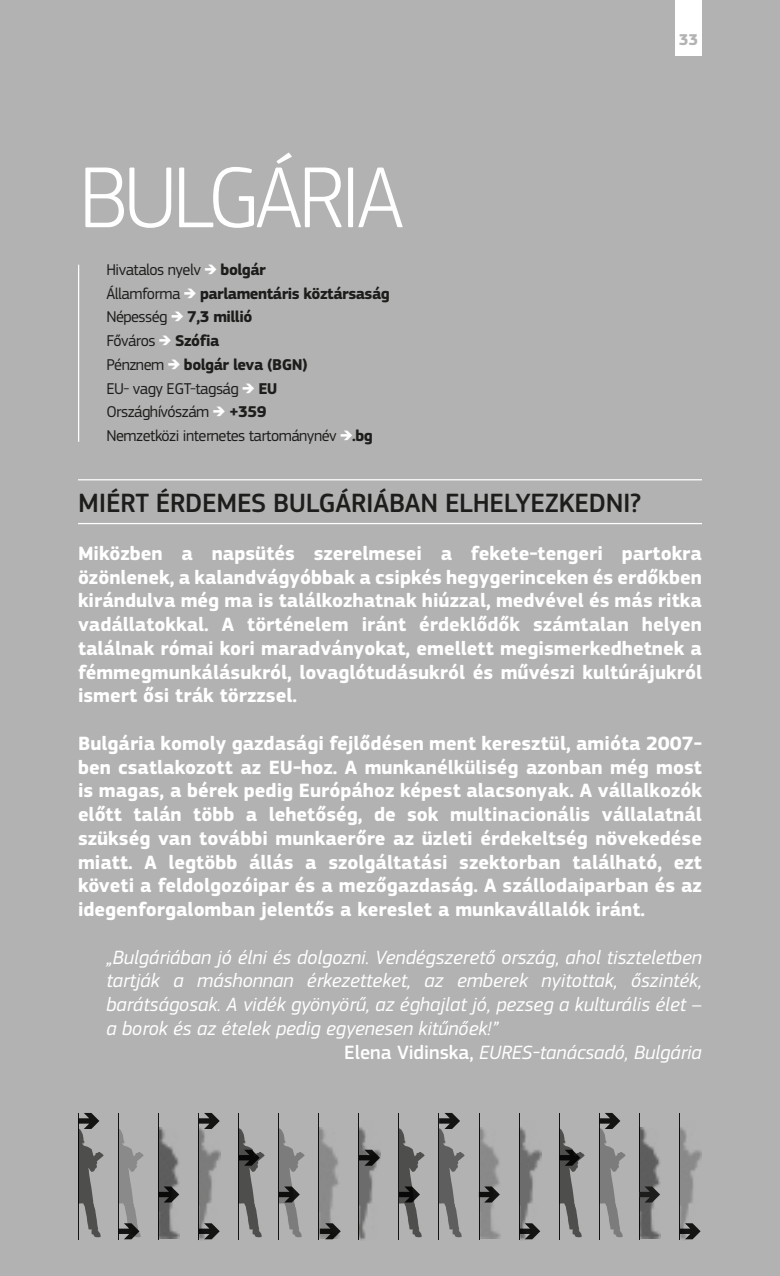
<style>
.page{position:relative;width:780px;height:1276px;background:#b2b2b2}
.page>*{position:absolute;margin:0;border:0;box-sizing:border-box;transform-origin:0 0}
.title_1{font:300 90px "PF Square Sans Pro";letter-spacing:-.05em;color:#fff}
.title_2_countries_1{font:500 27.5px "PF Square Sans Pro";letter-spacing:-.01em;color:#1d1d1b}
.summary_intro{font:700 20px/23.8px "PF Square Sans Pro";color:#fff;text-align:justify}
.summary_intro_quote{font:italic 20px/23.8px "PF Square Sans Pro";color:#fff;text-align:justify}
.summary_intro_source{font:italic 20px "PF Square Sans Pro";color:#fff}
.summary{font:16.25px "PF Square Sans Pro";letter-spacing:-.03em;color:#1d1d1b}
.summary-2{font:700 16.25px "PF Square Sans Pro";letter-spacing:-.03em;color:#1d1d1b}
.t1{font:700 16.25px "PF Square Sans Pro";color:#b2b2b2}
.s1{font-weight:900;color:#fff}
.s2{font-weight:700}
.s3{font-weight:400}
.s4{font-weight:500;font-style:normal}
</style>
<div class="page">
<div style="left:675px;top:0;width:27px;height:55px;background:#fff"></div>
<img style="left:119px;top:1129px;width:25px;height:108px">
<hr style="left:118px;top:1113px;width:1px;height:126px;background:#1d1d1b">
<svg style="left:118px;top:1223px;width:21px;height:16px"></svg>
<img style="left:279px;top:1128px;width:26px;height:109px">
<hr style="left:278px;top:1113px;width:1px;height:126px;background:#1d1d1b">
<svg style="left:279px;top:1186px;width:21px;height:16px"></svg>
<img style="left:439px;top:1129px;width:26px;height:108px">
<hr style="left:438px;top:1113px;width:1px;height:126px;background:#1d1d1b">
<svg style="left:439px;top:1113px;width:21px;height:16px"></svg>
<img style="left:600px;top:1129px;width:26px;height:108px">
<hr style="left:599px;top:1113px;width:1px;height:126px;background:#1d1d1b">
<svg style="left:599px;top:1113px;width:21px;height:16px"></svg>
<img style="left:79px;top:1129px;width:25px;height:108px">
<hr style="left:78px;top:1113px;width:1px;height:126px;background:#1d1d1b">
<svg style="left:78px;top:1113px;width:21px;height:16px"></svg>
<img style="left:239px;top:1128px;width:26px;height:109px">
<hr style="left:238px;top:1113px;width:1px;height:126px;background:#1d1d1b">
<svg style="left:239px;top:1149px;width:21px;height:16px"></svg>
<img style="left:399px;top:1128px;width:26px;height:109px">
<hr style="left:398px;top:1113px;width:1px;height:126px;background:#1d1d1b">
<svg style="left:399px;top:1186px;width:21px;height:16px"></svg>
<img style="left:560px;top:1129px;width:25px;height:108px">
<hr style="left:559px;top:1113px;width:1px;height:126px;background:#1d1d1b">
<svg style="left:559px;top:1149px;width:21px;height:16px"></svg>
<img style="left:159px;top:1127px;width:20px;height:111px">
<hr style="left:158px;top:1113px;width:1px;height:126px;background:#1d1d1b">
<svg style="left:158px;top:1186px;width:21px;height:16px"></svg>
<img style="left:319px;top:1127px;width:19px;height:111px">
<hr style="left:318px;top:1113px;width:1px;height:126px;background:#1d1d1b">
<svg style="left:320px;top:1223px;width:21px;height:16px"></svg>
<img style="left:480px;top:1127px;width:20px;height:111px">
<hr style="left:479px;top:1113px;width:1px;height:126px;background:#1d1d1b">
<svg style="left:479px;top:1186px;width:21px;height:16px"></svg>
<img style="left:640px;top:1127px;width:20px;height:111px">
<hr style="left:639px;top:1113px;width:1px;height:126px;background:#1d1d1b">
<svg style="left:639px;top:1186px;width:21px;height:16px"></svg>
<img style="left:199px;top:1129px;width:21px;height:111px">
<hr style="left:198px;top:1113px;width:1px;height:126px;background:#1d1d1b">
<svg style="left:199px;top:1223px;width:21px;height:16px"></svg>
<svg style="left:199px;top:1113px;width:21px;height:16px"></svg>
<img style="left:359px;top:1127px;width:22px;height:113px">
<hr style="left:358px;top:1113px;width:1px;height:126px;background:#1d1d1b">
<svg style="left:359px;top:1149px;width:21px;height:16px"></svg>
<img style="left:519px;top:1127px;width:22px;height:113px">
<hr style="left:519px;top:1113px;width:1px;height:126px;background:#1d1d1b">
<svg style="left:519px;top:1223px;width:21px;height:16px"></svg>
<img style="left:679px;top:1127px;width:22px;height:113px">
<hr style="left:679px;top:1113px;width:1px;height:126px;background:#1d1d1b">
<svg style="left:679px;top:1223px;width:21px;height:16px"></svg>
<hr style="left:78px;top:265px;width:1px;height:177px;background:#fff">
<hr style="left:78px;top:479px;width:624px;height:1px;background:#fff">
<hr style="left:78px;top:523px;width:624px;height:1px;background:#fff">
<p class="title_1" style="left:79px;top:145px;width:327px">BULGÁRIA</p>
<p class="summary" style="left:106px;top:260px;width:161px">Hivatalos nyelv <span class="s1">➔</span> <span class="s2">bolgár</span></p>
<p class="summary-2" style="left:106px;top:283px;width:285px"><span class="s3">Államforma</span> <span class="s1">➔</span> parlamentáris köztársaság</p>
<p class="summary-2" style="left:106px;top:307px;width:147px"><span class="s3">Népesség</span> <span class="s1">➔</span> 7,3 millió</p>
<p class="summary" style="left:106px;top:331px;width:115px">Főváros <span class="s1">➔</span> <span class="s2">Szófia</span></p>
<p class="summary-2" style="left:106px;top:355px;width:203px"><span class="s3">Pénznem</span> <span class="s1">➔</span> bolgár leva (BGN)</p>
<p class="summary" style="left:106px;top:379px;width:173px">EU- vagy EGT-tagság <span class="s1">➔</span> <span class="s2">EU</span></p>
<p class="summary" style="left:106px;top:402px;width:161px">Országhívószám <span class="s1">➔</span> <span class="s2">+359</span></p>
<p class="summary" style="left:106px;top:426px;width:268px">Nemzetközi internetes tartománynév <span class="s1">➔</span><span class="s2">.bg</span></p>
<p class="t1" style="left:678px;top:30px;width:21px">33</p>
<p class="title_2_countries_1" style="left:78px;top:487px;width:564px">MIÉRT ÉRDEMES BULGÁRIÁBAN ELHELYEZKEDNI?</p>
<p class="summary_intro" style="left:78px;top:542px;width:625px">Miközben a napsütés szerelmesei a fekete-tengeri partokra özönlenek, a kalandvágyóbbak a csipkés hegygerinceken és erdőkben kirándulva még ma is találkozhatnak hiúzzal, medvével és más ritka vadállatokkal. A történelem iránt érdeklődők számtalan helyen találnak római kori maradványokat, emellett megismerkedhetnek a fémmegmunkálásukról, lovaglótudásukról és művészi kultúrájukról ismert ősi trák törzzsel.</p>
<p class="summary_intro" style="left:78px;top:732px;width:625px">Bulgária komoly gazdasági fejlődésen ment keresztül, amióta 2007- ben csatlakozott az EU-hoz. A munkanélküliség azonban még most is magas, a bérek pedig Európához képest alacsonyak. A vállalkozók előtt talán több a lehetőség, de sok multinacionális vállalatnál szükség van további munkaerőre az üzleti érdekeltség növekedése miatt. A legtöbb állás a szolgáltatási szektorban található, ezt követi a feldolgozóipar és a mezőgazdaság. A szállodaiparban és az idegenforgalomban jelentős a kereslet a munkavállalók iránt.</p>
<p class="summary_intro_quote" style="left:106px;top:945px;width:597px">„Bulgáriában jó élni és dolgozni. Vendégszerető ország, ahol tiszteletben tartják a máshonnan érkezetteket, az emberek nyitottak, őszinték, barátságosak. A vidék gyönyörű, az éghajlat jó, pezseg a kulturális élet – a borok és az ételek pedig egyenesen kitűnőek!”</p>
<p class="summary_intro_source" style="left:344px;top:1040px;width:359px"><span class="s4">Elena Vidinska,</span> EURES-tanácsadó, Bulgária</p>
</div>
